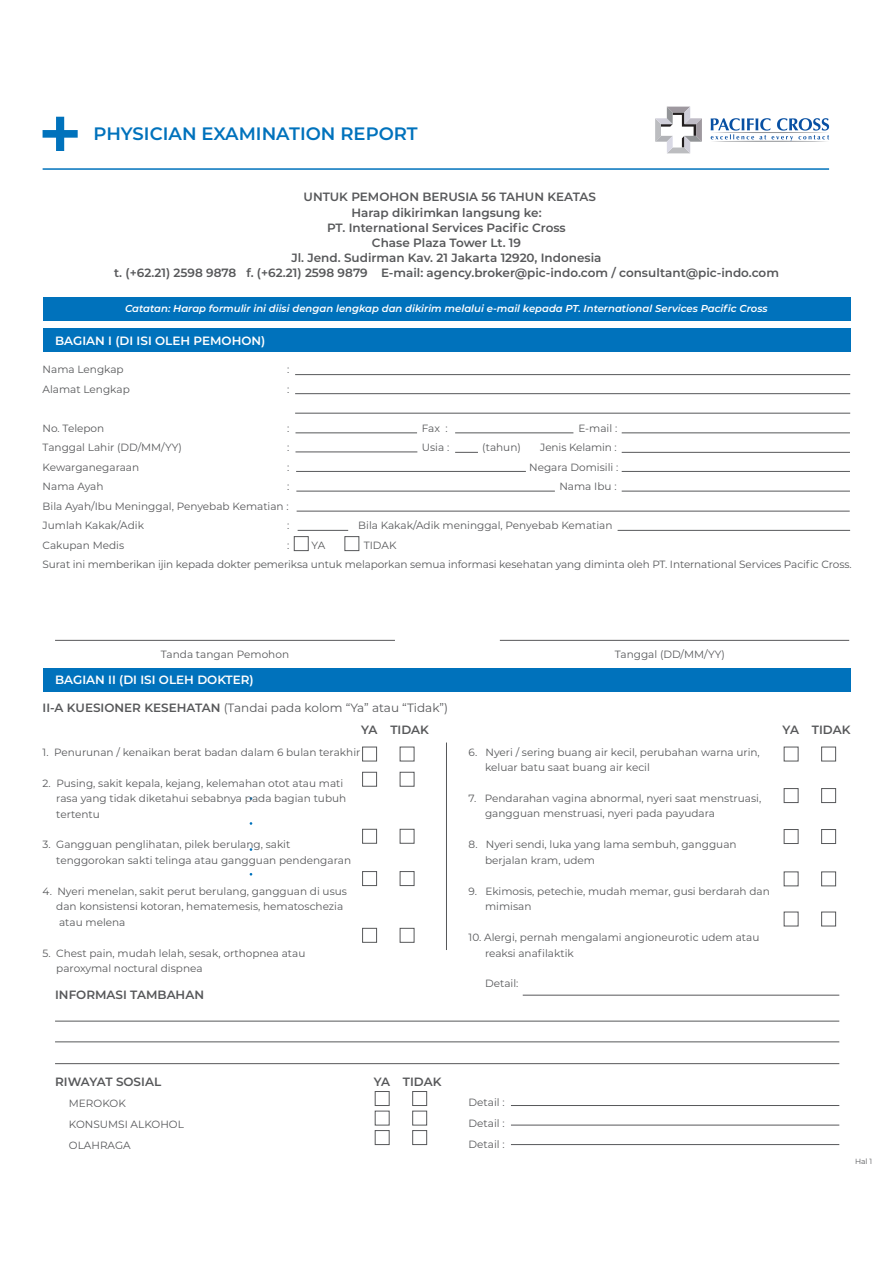
<style>
.page{position:relative;width:893px;height:1263px;background:#fff}
.page>*{position:absolute;margin:0;border:0;box-sizing:border-box;transform-origin:0 0}
.t1{font:600 18px "Montserrat";color:#0072bc}
.t2{font:600 12px/15px "Montserrat";color:#57585a;text-align:center}
.t3{font:12px "Montserrat";color:#57585a}
.t4{font:600 12px "Montserrat";color:#fff}
.t5{font:10.5px/15.5px "Montserrat";color:#57585a}
.t6{font:italic 600 10.05px "Montserrat";color:#fff}
.t7{font:7.5px "Montserrat";color:#57585a}
.s1{font-weight:600}
</style>
<div class="page">
<hr style="left:295px;top:374px;width:555px;height:1px;background:#57585a">
<hr style="left:295px;top:393px;width:555px;height:1px;background:#57585a">
<hr style="left:295px;top:413px;width:555px;height:1px;background:#57585a">
<hr style="left:295px;top:433px;width:122px;height:1px;background:#57585a">
<hr style="left:295px;top:452px;width:122px;height:1px;background:#57585a">
<hr style="left:296px;top:471px;width:230px;height:1px;background:#57585a">
<hr style="left:296px;top:491px;width:259px;height:1px;background:#57585a">
<hr style="left:297px;top:511px;width:553px;height:1px;background:#57585a">
<hr style="left:298px;top:530px;width:50px;height:1px;background:#57585a">
<hr style="left:618px;top:530px;width:232px;height:1px;background:#57585a">
<div style="left:294px;top:536px;width:14px;height:15px;background:#fff;border:1px solid #57585a"></div>
<div style="left:345px;top:536px;width:14px;height:15px;background:#fff;border:1px solid #57585a"></div>
<hr style="left:455px;top:433px;width:118px;height:1px;background:#57585a">
<svg style="left:455px;top:452px;width:23px;height:1px"></svg>
<hr style="left:622px;top:491px;width:228px;height:1px;background:#57585a">
<hr style="left:622px;top:471px;width:228px;height:1px;background:#57585a">
<hr style="left:622px;top:452px;width:228px;height:1px;background:#57585a">
<hr style="left:622px;top:433px;width:228px;height:1px;background:#57585a">
<hr style="left:55px;top:640px;width:340px;height:1px;background:#57585a">
<hr style="left:500px;top:640px;width:349px;height:1px;background:#57585a">
<hr style="left:55px;top:1041px;width:784px;height:1px;background:#57585a">
<hr style="left:55px;top:1021px;width:784px;height:1px;background:#57585a">
<hr style="left:55px;top:1063px;width:784px;height:1px;background:#57585a">
<hr style="left:523px;top:995px;width:316px;height:1px;background:#57585a">
<div style="left:375px;top:1091px;width:14px;height:15px;border:1px solid #57585a"></div>
<div style="left:375px;top:1111px;width:14px;height:14px;border:1px solid #57585a"></div>
<div style="left:375px;top:1130px;width:14px;height:15px;border:1px solid #57585a"></div>
<div style="left:412px;top:1091px;width:15px;height:15px;border:1px solid #57585a"></div>
<div style="left:412px;top:1111px;width:15px;height:14px;border:1px solid #57585a"></div>
<div style="left:412px;top:1130px;width:15px;height:15px;border:1px solid #57585a"></div>
<hr style="left:511px;top:1105px;width:328px;height:1px;background:#57585a">
<hr style="left:511px;top:1125px;width:328px;height:1px;background:#57585a">
<hr style="left:511px;top:1144px;width:328px;height:1px;background:#57585a">
<div style="left:43px;top:328px;width:807px;height:24px;background:#0072bc"></div>
<div style="left:43px;top:297px;width:807px;height:23px;background:#0072bc"></div>
<hr style="left:446px;top:742px;width:1px;height:208px;background:#57585a">
<div style="left:362px;top:747px;width:15px;height:14px;border:1px solid #57585a"></div>
<div style="left:362px;top:772px;width:15px;height:14px;border:1px solid #57585a"></div>
<div style="left:400px;top:772px;width:14px;height:14px;border:1px solid #57585a"></div>
<div style="left:362px;top:829px;width:15px;height:14px;border:1px solid #57585a"></div>
<div style="left:400px;top:829px;width:14px;height:14px;border:1px solid #57585a"></div>
<div style="left:362px;top:871px;width:15px;height:15px;border:1px solid #57585a"></div>
<div style="left:400px;top:871px;width:14px;height:15px;border:1px solid #57585a"></div>
<div style="left:362px;top:928px;width:15px;height:14px;border:1px solid #57585a"></div>
<div style="left:400px;top:928px;width:14px;height:14px;border:1px solid #57585a"></div>
<div style="left:821px;top:747px;width:15px;height:14px;border:1px solid #57585a"></div>
<div style="left:784px;top:788px;width:14px;height:15px;border:1px solid #57585a"></div>
<div style="left:821px;top:788px;width:15px;height:15px;border:1px solid #57585a"></div>
<div style="left:784px;top:829px;width:14px;height:15px;border:1px solid #57585a"></div>
<div style="left:821px;top:829px;width:15px;height:15px;border:1px solid #57585a"></div>
<div style="left:821px;top:872px;width:15px;height:14px;border:1px solid #57585a"></div>
<div style="left:821px;top:912px;width:15px;height:14px;border:1px solid #57585a"></div>
<div style="left:43px;top:668px;width:807px;height:24px;background:#0072bc"></div>
<svg style="left:43px;top:117px;width:35px;height:34px"></svg>
<hr style="left:43px;top:168px;width:786px;height:2px;background:#0072bc">
<svg style="left:711px;top:118px;width:118px;height:24px"></svg>
<svg style="left:655px;top:107px;width:47px;height:46px"></svg>
<h1 class="t1" style="left:94px;top:121px;width:326px">PHYSICIAN EXAMINATION REPORT</h1>
<p class="t2" style="left:304px;top:188px;width:294px">UNTUK PEMOHON BERUSIA 56 TAHUN KEATAS</p>
<p class="t2" style="left:114px;top:205px;width:666px">Harap dikirimkan langsung ke:<br>PT. International Services Pacific Cross<br>Chase Plaza Tower Lt. 19<br>Jl. Jend. Sudirman Kav. 21 Jakarta 12920, Indonesia<br>t. (+62.21) 2598 9878 f. (+62.21) 2598 9879 E-mail: agency.broker@pic-indo.com / consultant@pic-indo.com</p>
<p class="t6" style="left:125px;top:301px;width:644px">Catatan: Harap formulir ini diisi dengan lengkap dan dikirim melalui e-mail kepada PT. International Services Pacific Cross</p>
<p class="t4" style="left:55px;top:332px;width:212px">BAGIAN I (DI ISI OLEH PEMOHON)</p>
<p class="t5" style="left:43px;top:361px;width:83px">Nama Lengkap</p>
<p class="t5" style="left:287px;top:361px;width:4px">:</p>
<p class="t5" style="left:43px;top:381px;width:89px">Alamat Lengkap</p>
<p class="t5" style="left:287px;top:381px;width:4px">:</p>
<p class="t5" style="left:43px;top:420px;width:63px">No. Telepon</p>
<p class="t5" style="left:287px;top:420px;width:4px">:</p>
<p class="t5" style="left:422px;top:420px;width:27px">Fax :</p>
<p class="t5" style="left:578px;top:420px;width:40px">E-mail :</p>
<p class="t5" style="left:43px;top:439px;width:141px">Tanggal Lahir (DD/MM/YY)</p>
<p class="t5" style="left:287px;top:439px;width:4px">:</p>
<p class="t5" style="left:422px;top:439px;width:29px">Usia :</p>
<p class="t5" style="left:482px;top:439px;width:40px">(tahun)</p>
<p class="t5" style="left:540px;top:439px;width:78px">Jenis Kelamin :</p>
<p class="t5" style="left:43px;top:459px;width:98px">Kewarganegaraan</p>
<p class="t5" style="left:287px;top:459px;width:4px">:</p>
<p class="t5" style="left:529px;top:459px;width:91px">Negara Domisili :</p>
<p class="t5" style="left:43px;top:478px;width:62px">Nama Ayah</p>
<p class="t5" style="left:287px;top:478px;width:4px">:</p>
<p class="t5" style="left:559px;top:478px;width:59px">Nama Ibu :</p>
<p class="t5" style="left:43px;top:496px;width:248px;line-height:19.5px">Bila Ayah/Ibu Meninggal, Penyebab Kematian :<br>Jumlah Kakak/Adik</p>
<p class="t5" style="left:287px;top:517px;width:4px">:</p>
<p class="t5" style="left:358px;top:517px;width:256px">Bila Kakak/Adik meninggal, Penyebab Kematian</p>
<p class="t5" style="left:43px;top:537px;width:83px">Cakupan Medis</p>
<p class="t5" style="left:287px;top:537px;width:4px">:</p>
<p class="t5" style="left:311px;top:537px;width:15px">YA</p>
<p class="t5" style="left:43px;top:535px;width:810px;line-height:19.5px;text-indent:321px">TIDAK<br>Surat ini memberikan ijin kepada dokter pemeriksa untuk melaporkan semua informasi kesehatan yang diminta oleh PT. International Services Pacific Cross.</p>
<p class="t5" style="left:161px;top:647px;width:130px">Tanda tangan Pemohon</p>
<p class="t5" style="left:615px;top:647px;width:112px">Tanggal (DD/MM/YY)</p>
<p class="t4" style="left:55px;top:671px;width:200px">BAGIAN II (DI ISI OLEH DOKTER)</p>
<p class="t3" style="left:43px;top:699px;width:407px"><span class="s1">II-A KUESIONER KESEHATAN</span> (Tandai pada kolom “Ya” atau “Tidak”)</p>
<p class="t5" style="left:43px;top:744px;width:319px">1. Penurunan / kenaikan berat badan dalam 6 bulan terakhir</p>
<p class="t5" style="left:56px;top:775px;width:291px;text-indent:-14px">2. Pusing, sakit kepala, kejang, kelemahan otot atau mati rasa yang tidak diketahui sebabnya pada bagian tubuh tertentu</p>
<p class="t5" style="left:56px;top:836px;width:296px;text-indent:-14px">3. Gangguan penglihatan, pilek berulang, sakit tenggorokan sakti telinga atau gangguan pendengaran</p>
<p class="t5" style="left:56px;top:883px;width:292px;text-indent:-14px">4. Nyeri menelan, sakit perut berulang, gangguan di usus dan konsistensi kotoran, hematemesis, hematoschezia atau melena</p>
<p class="t5" style="left:56px;top:945px;width:251px;text-indent:-14px">5. Chest pain, mudah lelah, sesak, orthopnea atau paroxymal noctural dispnea</p>
<p class="t2" style="left:361px;top:722px;width:69px">YA TIDAK</p>
<p class="t2" style="left:55px;top:987px;width:150px">INFORMASI TAMBAHAN</p>
<p class="t5" style="left:485px;top:744px;width:276px;text-indent:-17px">6. Nyeri / sering buang air kecil, perubahan warna urin, keluar batu saat buang air kecil</p>
<p class="t5" style="left:485px;top:790px;width:278px;text-indent:-17px">7. Pendarahan vagina abnormal, nyeri saat menstruasi, gangguan menstruasi, nyeri pada payudara</p>
<p class="t5" style="left:485px;top:836px;width:253px;text-indent:-17px">8. Nyeri sendi, luka yang lama sembuh, gangguan berjalan kram, udem</p>
<p class="t5" style="left:485px;top:883px;width:286px;text-indent:-17px">9. Ekimosis, petechie, mudah memar, gusi berdarah dan mimisan</p>
<p class="t5" style="left:485px;top:929px;width:276px;text-indent:-17px">10. Alergi, pernah mengalami angioneurotic udem atau reaksi anafilaktik</p>
<p class="t5" style="left:485px;top:976px;width:35px">Detail:</p>
<p class="t2" style="left:783px;top:722px;width:69px">YA TIDAK</p>
<p class="t2" style="left:55px;top:1074px;width:108px">RIWAYAT SOSIAL</p>
<p class="t5" style="left:69px;top:1092px;width:116px;line-height:21px">MEROKOK<br>KONSUMSI ALKOHOL<br>OLAHRAGA</p>
<p class="t2" style="left:374px;top:1074px;width:69px">YA TIDAK</p>
<p class="t5" style="left:469px;top:1091px;width:38px;line-height:21px;text-align:justify">Detail :<br>Detail :<br>Detail :</p>
<p class="t7" style="left:855px;top:1156px;width:19px">Hal 1</p>
</div>
